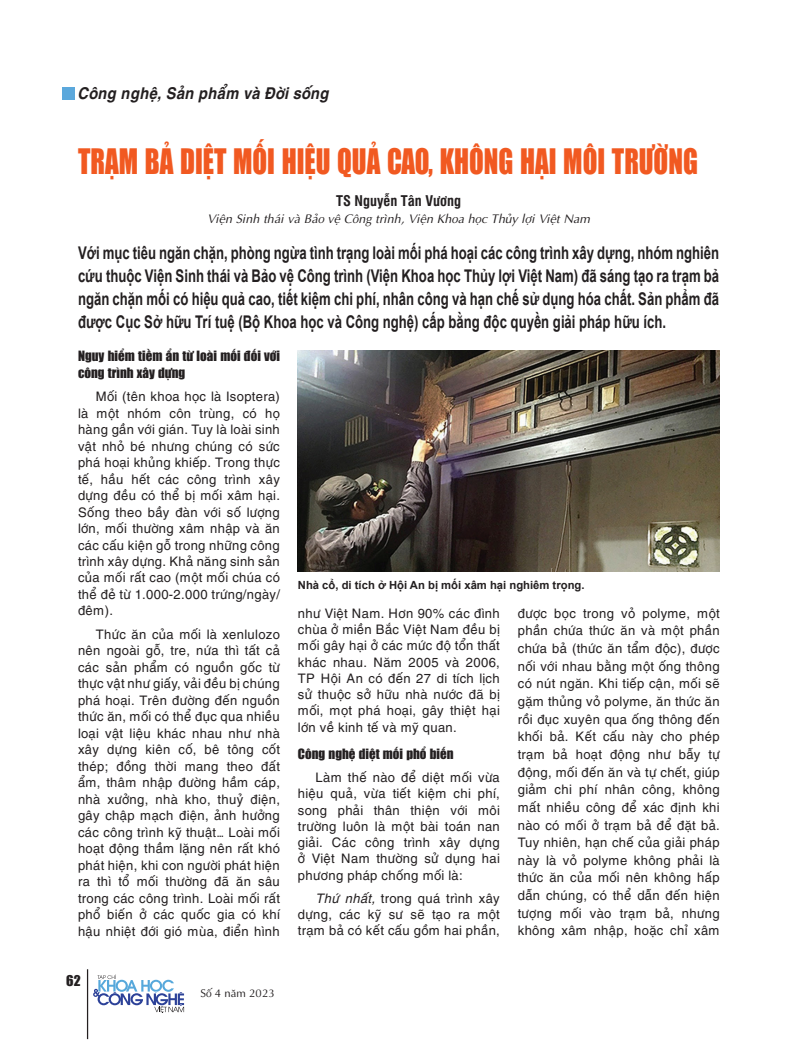
<style>
.page{position:relative;width:798px;height:1042px;background:#fff}
.page>*{position:absolute;margin:0;border:0;box-sizing:border-box;transform-origin:0 0}
.t1{font:32.5px "UTM Impact";color:#f15921;scale:.83 1}
.t2{font:700 17.5px/22.8px "Arial";color:#231f20;text-align:justify;scale:.75 1}
.t3{font:italic 700 16.25px "UTM Helve";color:#231f20;scale:.9 1}
.t4{font:700 14.38px "UTM Swiss Condensed";color:#231f20}
.t5{font:13.75px "UTM Impact";color:#231f20}
.t6{font:13.12px/16.5px "UTM Helve";color:#231f20;text-align:justify}
.t7{font:13.12px/16.5px "UTM Impact";color:#231f20}
.t8{font:italic 12.5px "UTM Aptima";color:#231f20}
.t9{font:700 11.25px "Arial";color:#231f20}
.t10{font:11.25px "UTM Aptima";color:#231f20}
.s1{font-style:italic}
</style>
<div class="page">
<hr style="left:87px;top:969px;width:1px;height:70px;background:#231f20">
<div style="left:62px;top:88px;width:12px;height:12px;background:#5ba8dc"></div>
<svg style="left:93px;top:974px;width:91px;height:39px"></svg>
<img style="left:298px;top:351px;width:421px;height:220px">
<p class="t3" style="left:78px;top:80px;width:281px">Công nghệ, Sản phẩm và Đời sống</p>
<h1 class="t1" style="left:78px;top:138px;width:748px">TRẠM BẢ DIỆT MỐI HIỆU QUẢ CAO, KHÔNG HẠI MÔI TRƯỜNG</h1>
<p class="t4" style="left:336px;top:190px;width:126px">TS Nguyễn Tân Vương</p>
<p class="t8" style="left:207px;top:209px;width:384px">Viện Sinh thái và Bảo vệ Công trình, Viện Khoa học Thủy lợi Việt Nam</p>
<p class="t2" style="left:78px;top:242px;width:856px">Với mục tiêu ngăn chặn, phòng ngừa tình trạng loài mối phá hoại các công trình xây dựng, nhóm nghiên cứu thuộc Viện Sinh thái và Bảo vệ Công trình (Viện Khoa học Thủy lợi Việt Nam) đã sáng tạo ra trạm bả ngăn chặn mối có hiệu quả cao, tiết kiệm chi phí, nhân công và hạn chế sử dụng hóa chất. Sản phẩm đã được Cục Sở hữu Trí tuệ (Bộ Khoa học và Công nghệ) cấp bằng độc quyền giải pháp hữu ích.</p>
<p class="t7" style="left:78px;top:347px;width:203px">Nguy hiểm tiềm ẩn từ loài mối đối với công trình xây dựng</p>
<p class="t6" style="left:78px;top:387px;width:204px;text-indent:18px">Mối (tên khoa học là Isoptera) là một nhóm côn trùng, có họ hàng gần với gián. Tuy là loài sinh vật nhỏ bé nhưng chúng có sức phá hoại khủng khiếp. Trong thực tế, hầu hết các công trình xây dựng đều có thể bị mối xâm hại.<br>Sống theo bầy đàn với số lượng lớn, mối thường xâm nhập và ăn các cấu kiện gỗ trong những công trình xây dựng. Khả năng sinh sản của mối rất cao (một mối chúa có thể đẻ từ 1.000-2.000 trứng/ngày/ đêm).</p>
<p class="t6" style="left:78px;top:625px;width:204px;text-indent:18px">Thức ăn của mối là xenlulozo nên ngoài gỗ, tre, nứa thì tất cả các sản phẩm có nguồn gốc từ thực vật như giấy, vải đều bị chúng phá hoại. Trên đường đến nguồn thức ăn, mối có thể đục qua nhiều loại vật liệu khác nhau như nhà xây dựng kiên cố, bê tông cốt thép; đồng thời mang theo đất ẩm, thâm nhập đường hầm cáp, nhà xưởng, nhà kho, thuỷ điện, gây chập mạch điện, ảnh hưởng các công trình kỹ thuật… Loài mối hoạt động thầm lặng nên rất khó phát hiện, khi con người phát hiện ra thì tổ mối thường đã ăn sâu trong các công trình. Loài mối rất phổ biến ở các quốc gia có khí hậu nhiệt đới gió mùa, điển hình</p>
<p class="t5" style="left:66px;top:970px;width:16px">62</p>
<p class="t10" style="left:200px;top:985px;width:76px">Số 4 năm 2023</p>
<p class="t9" style="left:298px;top:576px;width:288px">Nhà cổ, di tích ở Hội An bị mối xâm hại nghiêm trọng.</p>
<p class="t6" style="left:298px;top:604px;width:204px">như Việt Nam. Hơn 90% các đình chùa ở miền Bắc Việt Nam đều bị mối gây hại ở các mức độ tổn thất khác nhau. Năm 2005 và 2006, TP Hội An có đến 27 di tích lịch sử thuộc sở hữu nhà nước đã bị mối, mọt phá hoại, gây thiệt hại lớn về kinh tế và mỹ quan.</p>
<p class="t7" style="left:298px;top:744px;width:157px">Công nghệ diệt mối phổ biến</p>
<p class="t6" style="left:298px;top:768px;width:204px;text-indent:18px">Làm thế nào để diệt mối vừa hiệu quả, vừa tiết kiệm chi phí, song phải thân thiện với môi trường luôn là một bài toán nan giải. Các công trình xây dựng ở Việt Nam thường sử dụng hai phương pháp chống mối là:</p>
<p class="t6" style="left:298px;top:889px;width:204px;text-indent:18px"><span class="s1">Thứ nhất,</span> trong quá trình xây dựng, các kỹ sư sẽ tạo ra một trạm bả có kết cấu gồm hai phần,</p>
<p class="t6" style="left:517px;top:603px;width:204px;line-height:17.6px">được bọc trong vỏ polyme, một phần chứa thức ăn và một phần chứa bả (thức ăn tẩm độc), được nối với nhau bằng một ống thông có nút ngăn. Khi tiếp cận, mối sẽ gặm thủng vỏ polyme, ăn thức ăn rồi đục xuyên qua ống thông đến khối bả. Kết cấu này cho phép trạm bả hoạt động như bẫy tự động, mối đến ăn và tự chết, giúp giảm chi phí nhân công, không mất nhiều công để xác định khi nào có mối ở trạm bả để đặt bả.<br>Tuy nhiên, hạn chế của giải pháp này là vỏ polyme không phải là thức ăn của mối nên không hấp dẫn chúng, có thể dẫn đến hiện tượng mối vào trạm bả, nhưng không xâm nhập, hoặc chỉ xâm</p>
</div>
